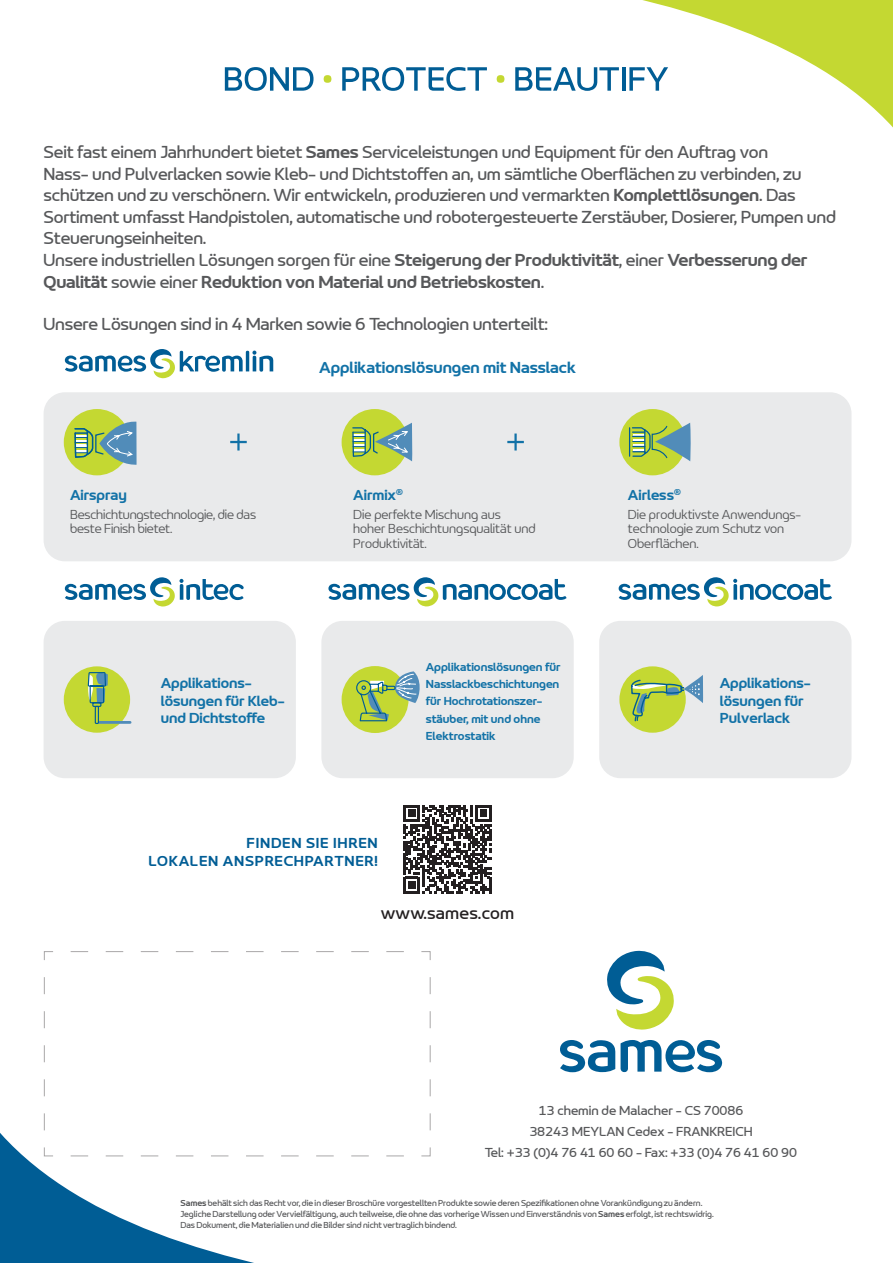
<style>
.page{position:relative;width:893px;height:1263px;background:#fff}
.page>*{position:absolute;margin:0;border:0;box-sizing:border-box;transform-origin:0 0}
.t1{font:18px/21.6px "LT Wave";letter-spacing:-.01em;color:#57585a}
.t2{font:700 18px/21.6px "LT Wave";letter-spacing:-.01em;color:#57585a}
.t3{font:18px "LT Wave";letter-spacing:.01em;color:#231f20}
.Intertitres_niveau_2{font:700 16.5px "LT Wave";color:#1272a7}
.Intertitres_niveau_2-2{font:700 15px/17.4px "LT Wave";color:#1272a7}
.t4{font:700 15px "LT Wave";letter-spacing:.05em;color:#005d95}
.Texte_courant_tableaux{font:300 13.5px/14.5px "LT Wave";color:#57585a}
.t5{font:13.5px "LT Wave";color:#57585a}
.Intertitres_niveau_2-3{font:700 12px/17.4px "LT Wave";color:#1272a7}
.Texte{font:9px/10.8px "LT Wave";letter-spacing:-.005em;color:#57585a}
.s1{font-weight:700}
.s2{font-weight:400}
</style>
<div class="page">
<div style="left:44px;top:392px;width:807px;height:169px;background:#e9eaeb;border-radius:21px"></div>
<div style="left:44px;top:621px;width:252px;height:157px;background:#e9eaeb;border-radius:21px"></div>
<div style="left:599px;top:621px;width:252px;height:157px;background:#e9eaeb;border-radius:21px"></div>
<svg style="left:44px;top:951px;width:387px;height:206px"></svg>
<svg style="left:403px;top:805px;width:89px;height:88px"></svg>
<hr style="left:489px;top:877px;width:3px;height:16px;background:#231f20">
<svg style="left:607px;top:951px;width:67px;height:79px"></svg>
<svg style="left:621px;top:1040px;width:101px;height:32px"></svg>
<svg style="left:560px;top:1040px;width:55px;height:32px"></svg>
<svg style="left:625px;top:0;width:268px;height:128px"></svg>
<svg style="left:0;top:1107px;width:364px;height:156px"></svg>
<svg style="left:65px;top:349px;width:208px;height:29px"></svg>
<div style="left:342px;top:409px;width:66px;height:66px;background:#c4d832;border-radius:50%"></div>
<svg style="left:352px;top:423px;width:60px;height:38px"></svg>
<div style="left:619px;top:409px;width:67px;height:66px;background:#c4d832;border-radius:50%"></div>
<svg style="left:629px;top:423px;width:62px;height:38px"></svg>
<div style="left:64px;top:409px;width:66px;height:66px;background:#c4d832;border-radius:50%"></div>
<svg style="left:74px;top:419px;width:63px;height:48px"></svg>
<svg style="left:65px;top:577px;width:179px;height:29px"></svg>
<svg style="left:619px;top:577px;width:213px;height:29px"></svg>
<div style="left:64px;top:666px;width:66px;height:67px;background:#c4d832;border-radius:50%"></div>
<hr style="left:99px;top:721px;width:31px;height:3px;background:#518cb9">
<svg style="left:87px;top:672px;width:21px;height:52px"></svg>
<div style="left:619px;top:666px;width:67px;height:67px;background:#c4d832;border-radius:50%"></div>
<svg style="left:630px;top:675px;width:73px;height:47px"></svg>
<svg style="left:230px;top:433px;width:17px;height:17px"></svg>
<svg style="left:507px;top:433px;width:17px;height:17px"></svg>
<div style="left:321px;top:621px;width:253px;height:157px;background:#e9eaeb;border-radius:21px"></div>
<div style="left:342px;top:666px;width:67px;height:67px;background:#c4d832;border-radius:50%"></div>
<svg style="left:356px;top:671px;width:64px;height:51px"></svg>
<svg style="left:328px;top:577px;width:239px;height:29px"></svg>
<svg style="left:225px;top:67px;width:89px;height:24px"></svg>
<svg style="left:324px;top:75px;width:7px;height:8px"></svg>
<svg style="left:342px;top:67px;width:145px;height:24px"></svg>
<svg style="left:497px;top:75px;width:7px;height:8px"></svg>
<svg style="left:515px;top:67px;width:104px;height:24px"></svg>
<hr style="left:622px;top:67px;width:3px;height:24px;background:#005d95">
<svg style="left:629px;top:67px;width:39px;height:24px"></svg>
<p class="t1" style="left:44px;top:141px;width:794px">Seit fast einem Jahrhundert bietet <span class="s1">Sames</span> Serviceleistungen und Equipment für den Auftrag von<br>Nass- und Pulverlacken sowie Kleb- und Dichtstoffen an, um sämtliche Oberflächen zu verbinden, zu schützen und zu verschönern. Wir entwickeln, produzieren und vermarkten <span class="s1">Komplettlösungen</span>. Das Sortiment umfasst Handpistolen, automatische und robotergesteuerte Zerstäuber, Dosierer, Pumpen und Steuerungseinheiten.</p>
<p class="t2" style="left:44px;top:249px;width:765px"><span class="s2">Unsere industriellen Lösungen sorgen für eine</span> Steigerung der Produktivität<span class="s2">, einer</span> Verbesserung der<br>Qualität <span class="s2">sowie einer</span> Reduktion von Material und Betriebskosten<span class="s2">.</span></p>
<p class="t1" style="left:44px;top:313px;width:506px">Unsere Lösungen sind in 4 Marken sowie 6 Technologien unterteilt:</p>
<p class="Intertitres_niveau_2-2" style="left:70px;top:486px;width:58px">Airspray</p>
<p class="Texte_courant_tableaux" style="left:70px;top:507px;width:187px">Beschichtungstechnologie, die das beste Finish bietet.</p>
<p class="Intertitres_niveau_2" style="left:319px;top:358px;width:258px">Applikationslösungen mit Nasslack</p>
<p class="Intertitres_niveau_2-2" style="left:353px;top:486px;width:51px">Airmix<sup>®</sup></p>
<p class="Texte_courant_tableaux" style="left:353px;top:507px;width:184px">Die perfekte Mischung aus hoher Beschichtungsqualität und<br>Produktivität.</p>
<p class="Intertitres_niveau_2-2" style="left:161px;top:674px;width:125px">Applikations&shy;lösungen für Kleb&shy;und Dichtstoffe</p>
<p class="Intertitres_niveau_2-3" style="left:426px;top:658px;width:136px">Applikationslösungen für<br>Nasslackbeschichtungen für Hochrotationszer&shy;stäuber, mit und ohne<br>Elektrostatik</p>
<p class="t4" style="left:247px;top:834px;width:133px">FINDEN SIE IHREN</p>
<p class="t4" style="left:149px;top:852px;width:231px">LOKALEN ANSPRECHPARTNER!</p>
<p class="t3" style="left:381px;top:902px;width:135px">www.sames.com</p>
<p class="Intertitres_niveau_2-2" style="left:628px;top:486px;width:54px">Airless<sup>®</sup></p>
<p class="Texte_courant_tableaux" style="left:628px;top:507px;width:175px">Die produktivste Anwendungs&shy;technologie zum Schutz von<br>Oberflächen.</p>
<p class="Intertitres_niveau_2-2" style="left:720px;top:674px;width:93px">Applikations&shy;lösungen für<br>Pulverlack</p>
<p class="t5" style="left:539px;top:1102px;width:206px">13 chemin de Malacher - CS 70086</p>
<p class="t5" style="left:529px;top:1123px;width:225px">38243 MEYLAN Cedex - FRANKREICH</p>
<p class="t5" style="left:485px;top:1144px;width:313px">Tel: +33 (0)4 76 41 60 60 - Fax: +33 (0)4 76 41 60 90</p>
<p class="Texte" style="left:180px;top:1198px;width:535px"><span class="s1">Sames</span> behält sich das Recht vor, die in dieser Broschüre vorgestellten Produkte sowie deren Spezifikationen ohne Vorankündigung zu ändern.<br>Jegliche Darstellung oder Vervielfältigung, auch teilweise, die ohne das vorherige Wissen und Einverständnis von <span class="s1">Sames</span> erfolgt, ist rechtswidrig.</p>
<p class="Texte" style="left:180px;top:1219px;width:278px">Das Dokument, die Materialien und die Bilder sind nicht vertraglich bindend.</p>
</div>
